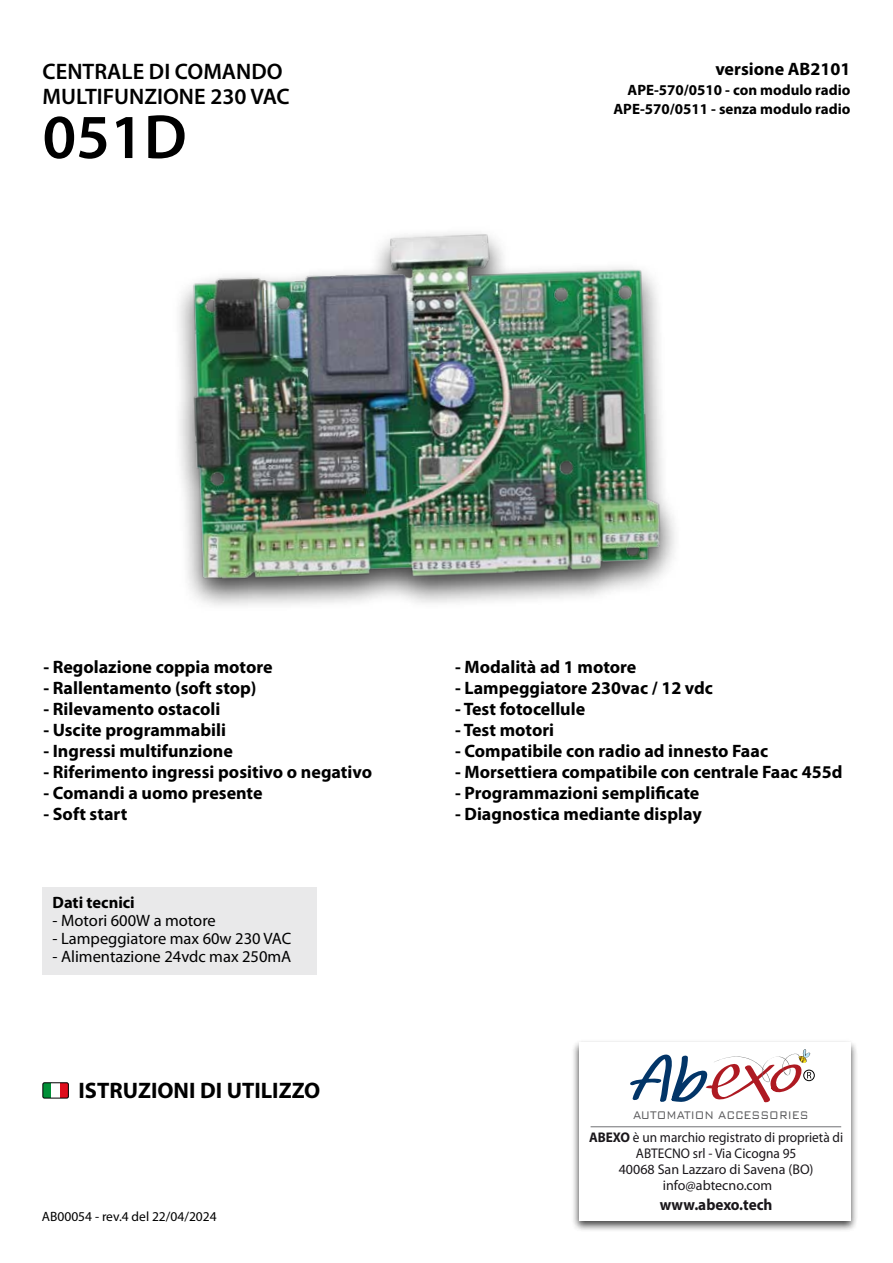
<style>
.page{position:relative;width:893px;height:1263px;background:#fff}
.page>*{position:absolute;margin:0;border:0;box-sizing:border-box;transform-origin:0 0}
.t1{font:600 63px "Myriad Pro";color:#000}
.t2{font:600 22.5px/25.5px "Myriad Pro";color:#000}
.t3{font:700 22.5px "Myriad Pro";color:#000}
.t4{font:700 18px "Myriad Pro";color:#000}
.t5{font:16.5px "Myriad Pro";color:#000}
.t6{font:700 16.5px "Myriad Pro";color:#000}
.t7{font:700 16.05px "Myriad Pro";color:#1a171b;scale:.95 1}
.t8{font:700 15px/19.5px "Myriad Pro";color:#000;text-align:right}
.t9{font:300 14.7px "Bank Gothic BT";color:#58585a;scale:.77 1}
.t10{font:14.1px/16px "Myriad Pro";color:#1a171b;text-align:center;scale:.95 1}
.t11{font:13.5px "Myriad Pro";color:#000}
.s1{font-weight:700}
</style>
<div class="page">
<div style="left:42px;top:887px;width:274px;height:88px;background:#e9e9ea"></div>
<div style="left:571px;top:1039px;width:287px;height:193px;background:#000;opacity:.75"></div>
<div style="left:579px;top:1042px;width:271px;height:178px;background:#fff"></div>
<svg style="left:630px;top:1049px;width:181px;height:53px"></svg>
<div style="left:804px;top:1070px;width:10px;height:11px;border:1px solid #000;border-radius:50%"></div>
<hr style="left:591px;top:1126px;width:250px;height:1px;background:#707173">
<div style="left:43px;top:1083px;width:8px;height:15px;background:#019038"></div>
<div style="left:60px;top:1083px;width:8px;height:15px;background:#e00e1d"></div>
<div style="left:43px;top:1082px;width:26px;height:16px;border:1px solid #000;border-radius:2px"></div>
<div style="left:172px;top:225px;width:510px;height:388px;background:#000;opacity:.75"></div>
<img style="left:181px;top:225px;width:489px;height:364px">
<p class="t2" style="left:43px;top:58px;width:249px">CENTRALE DI COMANDO<br>MULTIFUNZIONE 230 VAC</p>
<h1 class="t1" style="left:43px;top:97px;width:146px">051D</h1>
<p class="t4" style="left:715px;top:57px;width:137px">versione AB2101</p>
<p class="t8" style="left:613px;top:79px;width:238px">APE-570/0510 - con modulo radio<br>APE-570/0511 - senza modulo radio</p>
<p class="t4" style="left:43px;top:655px;width:231px">- Regolazione coppia motore</p>
<p class="t4" style="left:43px;top:676px;width:215px">- Rallentamento (soft stop)</p>
<p class="t4" style="left:43px;top:697px;width:178px">- Rilevamento ostacoli</p>
<p class="t4" style="left:43px;top:718px;width:184px">- Uscite programmabili</p>
<p class="t4" style="left:43px;top:739px;width:191px">- Ingressi multifunzione</p>
<p class="t4" style="left:43px;top:760px;width:330px">- Riferimento ingressi positivo o negativo</p>
<p class="t4" style="left:43px;top:781px;width:221px">- Comandi a uomo presente</p>
<p class="t4" style="left:43px;top:802px;width:86px">- Soft start</p>
<p class="t6" style="left:53px;top:892px;width:84px">Dati tecnici</p>
<p class="t5" style="left:53px;top:910px;width:165px">- Motori 600W a motore</p>
<p class="t5" style="left:53px;top:928px;width:240px">- Lampeggiatore max 60w 230 VAC</p>
<p class="t5" style="left:53px;top:946px;width:240px">- Alimentazione 24vdc max 250mA</p>
<p class="t3" style="left:79px;top:1076px;width:243px">ISTRUZIONI DI UTILIZZO</p>
<p class="t11" style="left:42px;top:1208px;width:176px">AB00054 - rev.4 del 22/04/2024</p>
<p class="t4" style="left:455px;top:655px;width:183px">- Modalità ad 1 motore</p>
<p class="t4" style="left:455px;top:676px;width:260px">- Lampeggiatore 230vac / 12 vdc</p>
<p class="t4" style="left:455px;top:697px;width:132px">- Test fotocellule</p>
<p class="t4" style="left:455px;top:718px;width:101px">- Test motori</p>
<p class="t4" style="left:455px;top:739px;width:315px">- Compatibile con radio ad innesto Faac</p>
<p class="t4" style="left:455px;top:760px;width:389px">- Morsettiera compatibile con centrale Faac 455d</p>
<p class="t4" style="left:455px;top:781px;width:246px">- Programmazioni semplificate</p>
<p class="t4" style="left:455px;top:802px;width:248px">- Diagnostica mediante display</p>
<p class="t9" style="left:633px;top:1107px;width:229px">AUTOMATION ACCESSORIES</p>
<p class="t10" style="left:589px;top:1129px;width:269px"><span class="s1">ABEXO</span> è un marchio registrato di proprietà di<br>ABTECNO srl - Via Cicogna 95<br>40068 San Lazzaro di Savena (BO) info@abtecno.com</p>
<p class="t7" style="left:660px;top:1194px;width:120px">www.abexo.tech</p>
</div>
